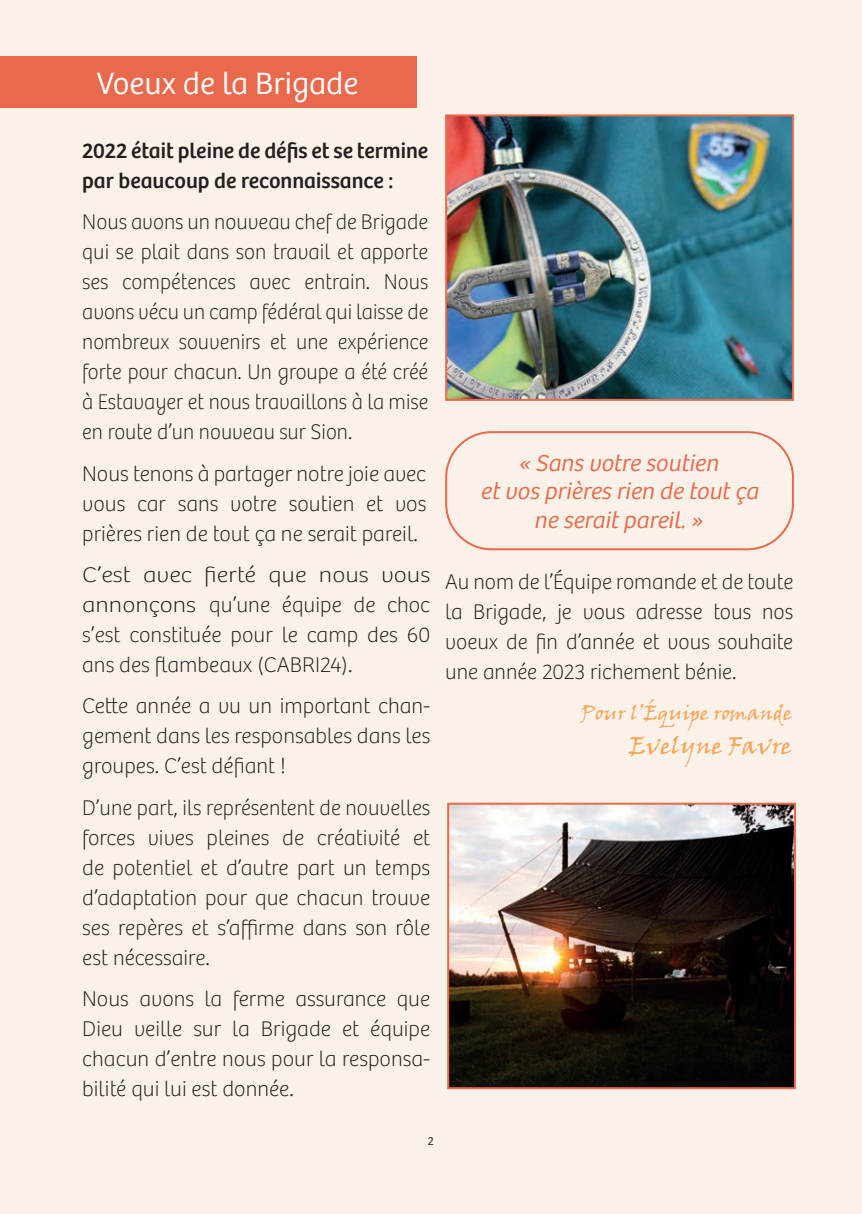
<style>
.page{position:relative;width:862px;height:1214px;background:#fff}
.page>*{position:absolute;margin:0;border:0;box-sizing:border-box;transform-origin:0 0}
.t1{font:300 32px "Bree";color:#fff}
.t2{font:italic 300 24px/28.8px "Bree";color:#e9694d;text-align:center}
.t3{font:24px "Viner Hand ITC";color:#f9a457}
.t4{font:100 22px/30px "Bree";color:#231f20;text-align:justify}
.t5{font:100 22px/30px "Bree";color:#231f20;text-align:justify;scale:.96 1}
.t6{font:100 22px/30px "Bree";color:#231f20;text-align:justify;scale:1.14 1}
.t7{font:22px/30px "Bree";color:#231f20}
.t8{font:20px "Viner Hand ITC";color:#f9a457}
.t9{font:300 12px "Bree";color:#231f20}
</style>
<div class="page">
<div style="left:0;top:0;width:862px;height:1213px;background:#faf2e8"></div>
<img style="left:448px;top:117px;width:343px;height:281px">
<div style="left:445px;top:114px;width:349px;height:287px;border:2px solid #e9694d"></div>
<div style="left:445px;top:431px;width:349px;height:119px;border:2px solid #e9694d;border-radius:45px"></div>
<div style="left:0;top:57px;width:417px;height:51px;background:#e9694d"></div>
<img style="left:450px;top:805px;width:343px;height:281px">
<div style="left:447px;top:802px;width:349px;height:287px;border:2px solid #e9694d"></div>
<h1 class="t1" style="left:96px;top:60px;width:264px">Voeux de la Brigade</h1>
<p class="t7" style="left:82px;top:134px;width:348px">2022 était pleine de défis et se termine par beaucoup de reconnaissance :</p>
<p class="t5" style="left:82px;top:205px;width:362px">Nous avons un nouveau chef de Brigade qui se plait dans son travail et apporte ses compétences avec entrain. Nous avons vécu un camp fédéral qui laisse de nombreux souvenirs et une expérience forte pour chacun. Un groupe a été créé à Estavayer et nous travaillons à la mise en route d’un nouveau sur Sion.</p>
<p class="t4" style="left:82px;top:457px;width:346px">Nous tenons à partager notre joie avec vous car sans votre soutien et vos prières rien de tout ça ne serait pareil.</p>
<p class="t6" style="left:82px;top:558px;width:307px">C’est avec fierté que nous vous annonçons qu’une équipe de choc s’est constituée pour le camp des 60 ans des flambeaux (CABRI24).</p>
<p class="t4" style="left:82px;top:689px;width:350px">Cette année a vu un important chan&shy;gement dans les responsables dans les groupes. C’est défiant !</p>
<p class="t4" style="left:82px;top:791px;width:350px">D’une part, ils représentent de nouvelles forces vives pleines de créativité et de potentiel et d’autre part un temps d’adaptation pour que chacun trouve ses repères et s’affirme dans son rôle est nécessaire.</p>
<p class="t4" style="left:82px;top:982px;width:349px">Nous avons la ferme assurance que Dieu veille sur la Brigade et équipe chacun d’entre nous pour la responsa&shy;bilité qui lui est donnée.</p>
<p class="t2" style="left:480px;top:446px;width:285px">« Sansvotre soutien etvosprièresrien de toutça ne seraitpareil.»</p>
<p class="t4" style="left:445px;top:565px;width:350px">Au nom de l’Équipe romande et de toute la Brigade, je vous adresse tous nos voeux de fin d’année et vous souhaite une année 2023 richement bénie.</p>
<p class="t8" style="left:581px;top:700px;width:212px">Pour l’Équipe romande</p>
<p class="t3" style="left:629px;top:731px;width:164px">Evelyne Favre</p>
<p class="t9" style="left:428px;top:1131px;width:8px">2</p>
</div>
